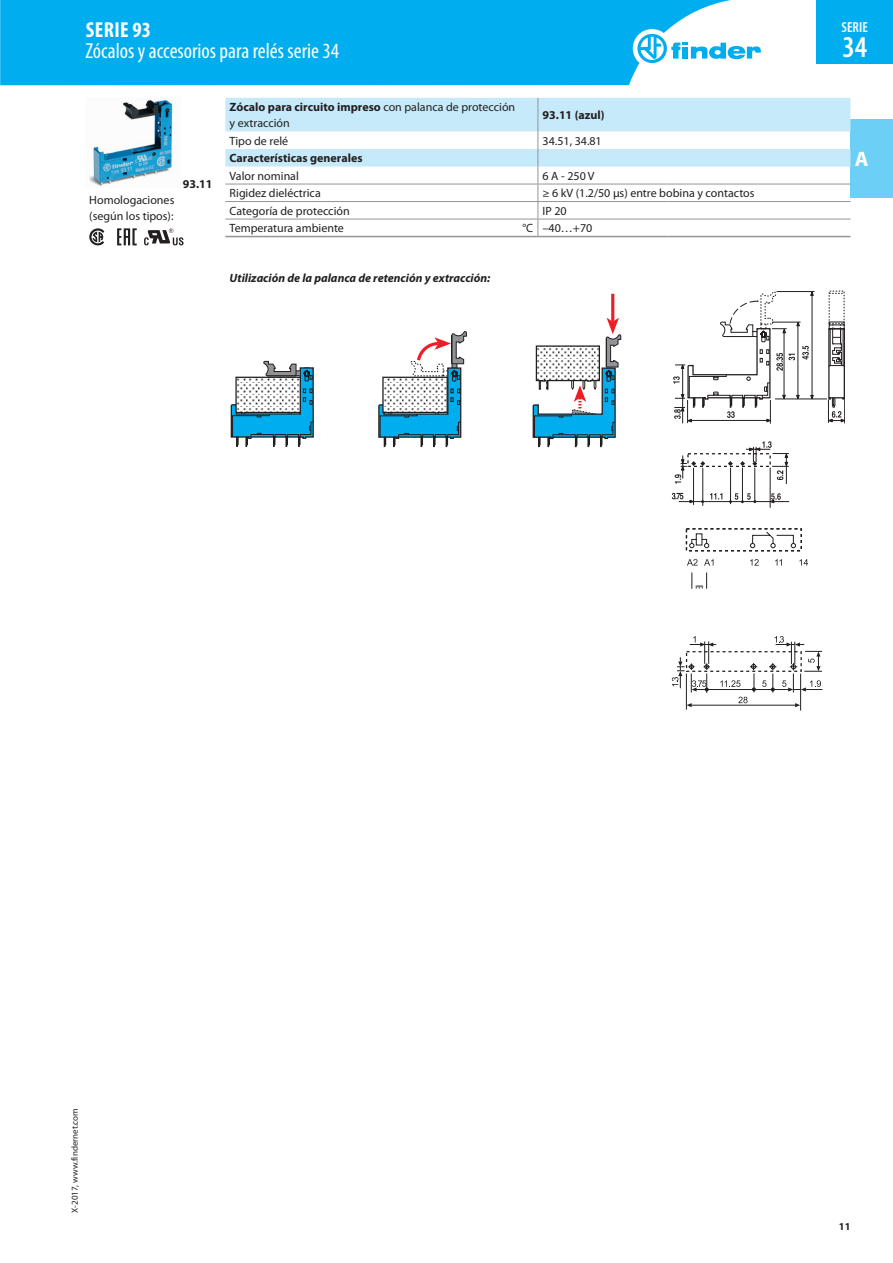
<style>
.page{position:relative;width:893px;height:1263px;background:#fff}
.page>*{position:absolute;margin:0;border:0;box-sizing:border-box;transform-origin:0 0}
.t1{font:600 condensed 30.3px "Myriad Pro";color:#fff}
.t2{font:condensed 21.75px "Myriad Pro";color:#fff}
.t3{font:700 condensed 21.75px "Myriad Pro";letter-spacing:.02em;color:#fff}
.t4{font:700 21px "Myriad Pro";color:#fff}
.t5{font:600 condensed 14.55px "Myriad Pro";color:#fff}
.t6{font:12px/16.2px "Myriad Pro";color:#231f20}
.t7{font:italic 700 12px "Myriad Pro";color:#231f20}
.t8{font:700 12px "Myriad Pro";color:#231f20}
.t9{font:700 10.5px "Myriad Pro";color:#231f20}
.t10{font:9px "Myriad Pro";color:#231f20}
.s1{font-weight:700}
</style>
<div class="page">
<div style="left:850px;top:119px;width:43px;height:79px;background:#6bcff6"></div>
<div style="left:0;top:0;width:731px;height:85px;background:#00aeef"></div>
<div style="left:633px;top:29px;width:38px;height:39px;background:#fff;border-radius:50%"></div>
<svg style="left:637px;top:34px;width:124px;height:29px"></svg>
<div style="left:816px;top:0;width:77px;height:64px;background:#00aeef"></div>
<svg style="left:225px;top:98px;width:625px;height:138px"></svg>
<hr style="left:225px;top:184px;width:313px;height:1px;background:#939598">
<hr style="left:538px;top:184px;width:130px;height:1px;background:#939598">
<hr style="left:668px;top:184px;width:182px;height:1px;background:#939598">
<hr style="left:225px;top:201px;width:313px;height:1px;background:#939598">
<hr style="left:538px;top:201px;width:130px;height:1px;background:#939598">
<hr style="left:668px;top:201px;width:182px;height:1px;background:#939598">
<hr style="left:225px;top:236px;width:313px;height:1px;background:#939598">
<hr style="left:538px;top:236px;width:130px;height:1px;background:#939598">
<hr style="left:668px;top:236px;width:182px;height:1px;background:#939598">
<hr style="left:538px;top:219px;width:130px;height:1px;background:#939598">
<hr style="left:668px;top:219px;width:182px;height:1px;background:#939598">
<img style="left:89px;top:98px;width:84px;height:88px">
<svg style="left:117px;top:228px;width:20px;height:17px"></svg>
<svg style="left:89px;top:228px;width:15px;height:17px"></svg>
<svg style="left:144px;top:228px;width:40px;height:17px"></svg>
<hr style="left:611px;top:294px;width:3px;height:28px;background:#ee1d23">
<svg style="left:532px;top:318px;width:90px;height:129px"></svg>
<svg style="left:230px;top:360px;width:84px;height:87px"></svg>
<svg style="left:378px;top:331px;width:89px;height:116px"></svg>
<div style="left:687px;top:453px;width:84px;height:14px;border:1px dashed #231f20"></div>
<svg style="left:728px;top:461px;width:5px;height:5px"></svg>
<hr style="left:777px;top:291px;width:38px;height:1px;background:#231f20">
<hr style="left:775px;top:399px;width:52px;height:1px;background:#231f20">
<hr style="left:702px;top:468px;width:1px;height:38px;background:#231f20">
<hr style="left:693px;top:468px;width:1px;height:37px;background:#231f20">
<hr style="left:770px;top:468px;width:1px;height:40px;background:#231f20">
<svg style="left:672px;top:493px;width:11px;height:6px"></svg>
<hr style="left:754px;top:468px;width:1px;height:35px;background:#231f20">
<hr style="left:742px;top:468px;width:1px;height:35px;background:#231f20">
<hr style="left:730px;top:468px;width:1px;height:36px;background:#231f20">
<svg style="left:729px;top:493px;width:27px;height:10px"></svg>
<svg style="left:740px;top:441px;width:49px;height:43px"></svg>
<svg style="left:675px;top:455px;width:30px;height:29px"></svg>
<svg style="left:710px;top:493px;width:12px;height:6px"></svg>
<svg style="left:828px;top:321px;width:17px;height:102px"></svg>
<svg style="left:673px;top:291px;width:141px;height:133px"></svg>
<hr style="left:679px;top:501px;width:110px;height:1px;background:#231f20">
<svg style="left:770px;top:493px;width:11px;height:10px"></svg>
<div style="left:686px;top:528px;width:116px;height:23px;border:1px dashed #231f20"></div>
<svg style="left:689px;top:531px;width:107px;height:17px"></svg>
<svg style="left:687px;top:559px;width:10px;height:7px"></svg>
<svg style="left:704px;top:559px;width:9px;height:7px"></svg>
<svg style="left:750px;top:559px;width:9px;height:7px"></svg>
<svg style="left:775px;top:559px;width:7px;height:7px"></svg>
<svg style="left:799px;top:559px;width:9px;height:7px"></svg>
<svg style="left:691px;top:572px;width:16px;height:17px"></svg>
<hr style="left:800px;top:674px;width:1px;height:36px;background:#231f20">
<hr style="left:686px;top:673px;width:1px;height:37px;background:#231f20">
<svg style="left:672px;top:636px;width:150px;height:71px"></svg>
<h2 class="t3" style="left:86px;top:17px;width:67px">SERIE 93</h2>
<h2 class="t2" style="left:85px;top:38px;width:255px">Zócalos y accesorios para relés serie 34</h2>
<p class="t6" style="left:89px;top:191px;width:87px">Homologaciones (según los tipos):</p>
<p class="t8" style="left:183px;top:176px;width:31px">93.11</p>
<p class="t6" style="left:230px;top:99px;width:287px"><span class="s1">Zócalo para circuito impreso</span> con palanca de protección y extracción</p>
<p class="t8" style="left:543px;top:107px;width:63px">93.11 (azul)</p>
<p class="t6" style="left:230px;top:132px;width:60px">Tipo de relé</p>
<p class="t6" style="left:543px;top:132px;width:61px">34.51, 34.81</p>
<p class="t8" style="left:230px;top:150px;width:134px">Características generales</p>
<p class="t6" style="left:230px;top:167px;width:71px">Valor nominal</p>
<p class="t6" style="left:543px;top:167px;width:54px">6 A - 250 V</p>
<p class="t6" style="left:230px;top:185px;width:93px">Rigidez dieléctrica</p>
<p class="t6" style="left:543px;top:185px;width:214px">≥ 6 kV (1.2/50 μs) entre bobina y contactos</p>
<p class="t6" style="left:230px;top:202px;width:122px">Categoría de protección</p>
<p class="t6" style="left:543px;top:202px;width:26px">IP 20</p>
<p class="t6" style="left:230px;top:220px;width:116px">Temperatura ambiente</p>
<p class="t6" style="left:522px;top:220px;width:71px">°C –40…+70</p>
<p class="t7" style="left:230px;top:270px;width:262px">Utilización de la palanca de retención y extracción:</p>
<p class="t5" style="left:842px;top:19px;width:28px">SERIE</p>
<h1 class="t1" style="left:842px;top:30px;width:26px">34</h1>
<h3 class="t4" style="left:855px;top:146px;width:15px">A</h3>
<p class="t10" style="left:69px;top:1213px;width:106px;rotate:-90deg">X-2017, www.findernet.com</p>
<p class="t9" style="left:839px;top:1219px;width:13px">11</p>
</div>
